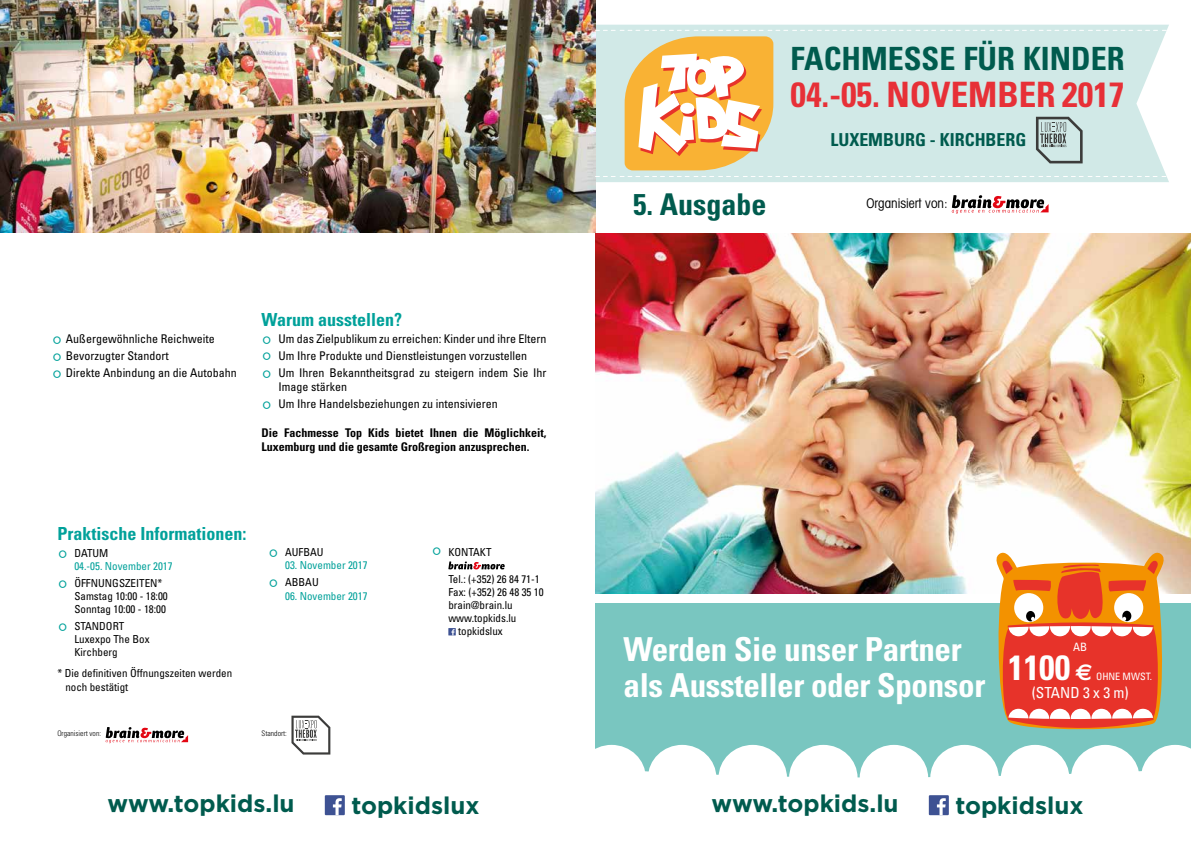
<style>
.page{position:relative;width:1191px;height:842px;background:#fff}
.page>*{position:absolute;margin:0;border:0;box-sizing:border-box;transform-origin:0 0}
.t1{font:700 condensed 35px "Univers";color:#e73037}
.t2{font:700 condensed 35px "Univers";color:#fff}
.t3{font:700 condensed 33px/36px "Univers";letter-spacing:-.01em;color:#fff}
.t4{font:700 condensed 32px "Univers";color:#005b4e}
.t5{font:30px "Trebuchet MS";color:#00a19a}
.t6{font:700 condensed 30px "Univers";color:#005b4e}
.t7{font:700 24px "Gotham";color:#005b4e}
.t8{font:700 condensed 18px "Univers";color:#00a19a}
.t9{font:700 condensed 17.9px "Univers";color:#005b4e}
.t10{font:condensed 15.2px "Univers";color:#fff}
.t11{font:condensed 13.2px "Avant Garde IT Cby BT";color:#000}
.t12{font:condensed 12px/14.4px "Univers";color:#000}
.t13{font:700 condensed 12px/14.4px "Univers";color:#000}
.t14{font:condensed 11.5px "Univers";color:#fff}
.t15{font:condensed 11px/13.2px "Univers";color:#000}
.t16{font:condensed 11px "Univers";color:#00a19a}
.t17{font:condensed 10.2px "Univers";color:#fff}
.t18{font:300 condensed 7.6px "Univers";color:#000}
.s1{font-family:"Euro Sans";font-stretch:normal;font-size:22.8px}
</style>
<div class="page">
<div style="left:595px;top:604px;width:596px;height:238px;background:#79c6c0"></div>
<div style="left:595px;top:815px;width:596px;height:27px;background:#fff"></div>
<img style="left:595px;top:232px;width:596px;height:361px">
<svg style="left:991px;top:549px;width:178px;height:181px"></svg>
<div style="left:595px;top:25px;width:574px;height:157px;background:#d1e9e7"></div>
<svg style="left:951px;top:195px;width:97px;height:19px"></svg>
<svg style="left:595px;top:745px;width:596px;height:70px;background:#eff7f7"></svg>
<svg style="left:106px;top:727px;width:82px;height:16px"></svg>
<svg style="left:448px;top:561px;width:57px;height:8px"></svg>
<svg style="left:448px;top:628px;width:8px;height:7px"></svg>
<svg style="left:451px;top:629px;width:3px;height:6px"></svg>
<div style="left:325px;top:795px;width:20px;height:20px;background:#3e5293"></div>
<svg style="left:333px;top:798px;width:9px;height:17px"></svg>
<img style="left:0;top:0;width:595px;height:232px">
<svg style="left:595px;top:176px;width:570px;height:1px"></svg>
<svg style="left:291px;top:716px;width:39px;height:38px"></svg>
<svg style="left:595px;top:30px;width:571px;height:140px;background:#d9dfce"></svg>
<h3 class="t5" style="left:52px;top:322px;width:12px">◦</h3>
<p class="t12" style="left:66px;top:331px;width:150px">Außergewöhnliche Reichweite</p>
<h3 class="t5" style="left:52px;top:338px;width:12px">◦</h3>
<p class="t12" style="left:66px;top:348px;width:104px">Bevorzugter Standort</p>
<h3 class="t5" style="left:52px;top:355px;width:12px">◦</h3>
<p class="t12" style="left:66px;top:365px;width:172px">Direkte Anbindung an die Autobahn</p>
<h3 class="t8" style="left:261px;top:309px;width:142px">Warum ausstellen?</h3>
<h3 class="t5" style="left:261px;top:322px;width:12px">◦</h3>
<p class="t12" style="left:278px;top:331px;width:269px">Um das Zielpublikum zu erreichen: Kinder und ihre Eltern</p>
<h3 class="t5" style="left:261px;top:338px;width:12px">◦</h3>
<p class="t12" style="left:278px;top:348px;width:250px">Um Ihre Produkte und Dienstleistungen vorzustellen</p>
<h3 class="t5" style="left:261px;top:355px;width:12px">◦</h3>
<p class="t12" style="left:278px;top:365px;width:269px">Um Ihren Bekanntheitsgrad zu steigern indem Sie Ihr<br>Image stärken</p>
<h3 class="t5" style="left:261px;top:387px;width:12px">◦</h3>
<p class="t12" style="left:278px;top:396px;width:221px">Um Ihre Handelsbeziehungen zu intensivieren</p>
<p class="t13" style="left:261px;top:425px;width:286px">Die Fachmesse Top Kids bietet Ihnen die Möglichkeit,<br>Luxemburg und die gesamte Großregion anzusprechen.</p>
<h3 class="t8" style="left:57px;top:522px;width:191px">Praktische Informationen:</h3>
<h3 class="t5" style="left:57px;top:535px;width:12px">◦</h3>
<p class="t15" style="left:74px;top:546px;width:36px">DATUM</p>
<p class="t16" style="left:74px;top:559px;width:100px">04.-05. November 2017</p>
<h3 class="t5" style="left:57px;top:565px;width:12px">◦</h3>
<p class="t15" style="left:74px;top:576px;width:95px">ÖFFNUNGSZEITEN*<br>Samstag 10:00 - 18:00<br>Sonntag 10:00 - 18:00</p>
<h3 class="t5" style="left:57px;top:608px;width:12px">◦</h3>
<p class="t15" style="left:74px;top:619px;width:77px">STANDORT<br>Luxexpo The Box<br>Kirchberg</p>
<p class="t15" style="left:65px;top:667px;width:168px;text-indent:-8px">* Die definitiven Öffnungszeiten werden noch bestätigt</p>
<h3 class="t5" style="left:268px;top:535px;width:12px">◦</h3>
<p class="t15" style="left:285px;top:545px;width:40px">AUFBAU</p>
<p class="t16" style="left:285px;top:559px;width:84px">03. November 2017</p>
<h3 class="t5" style="left:268px;top:565px;width:12px">◦</h3>
<p class="t15" style="left:285px;top:575px;width:35px">ABBAU</p>
<p class="t16" style="left:285px;top:589px;width:84px">06. November 2017</p>
<h3 class="t5" style="left:431px;top:533px;width:12px">◦</h3>
<p class="t15" style="left:448px;top:545px;width:45px">KONTAKT</p>
<p class="t15" style="left:448px;top:572px;width:93px">Tel.: (+352) 26 84 71-1</p>
<p class="t15" style="left:448px;top:585px;width:97px">Fax: (+352) 26 48 35 10</p>
<p class="t15" style="left:448px;top:598px;width:66px">brain@brain.lu</p>
<p class="t15" style="left:448px;top:611px;width:70px">www.topkids.lu</p>
<p class="t15" style="left:458px;top:625px;width:46px">topkidslux</p>
<p class="t18" style="left:57px;top:729px;width:45px">Organisiert von:</p>
<p class="t18" style="left:261px;top:729px;width:27px">Standort:</p>
<h3 class="t7" style="left:108px;top:788px;width:188px">www.topkids.lu</h3>
<h3 class="t7" style="left:351px;top:790px;width:129px">topkidslux</h3>
<h3 class="t4" style="left:790px;top:39px;width:335px">FACHMESSE FÜR KINDER</h3>
<h1 class="t1" style="left:790px;top:73px;width:335px">04.-05. NOVEMBER 2017</h1>
<h3 class="t9" style="left:830px;top:129px;width:197px">LUXEMBURG - KIRCHBERG</h3>
<h3 class="t6" style="left:633px;top:186px;width:135px">5. Ausgabe</h3>
<p class="t11" style="left:866px;top:195px;width:83px">Organisiert von:</p>
<h2 class="t3" style="left:623px;top:630px;width:363px">Werden Sie unser Partner als Aussteller oder Sponsor</h2>
<p class="t14" style="left:1073px;top:639px;width:16px">AB</p>
<h1 class="t2" style="left:1008px;top:646px;width:86px">1100 <span class="s1">E</span></h1>
<p class="t17" style="left:1096px;top:670px;width:58px">OHNE MWST.</p>
<p class="t10" style="left:1031px;top:683px;width:98px">(STAND 3 x 3 m)</p>
<h3 class="t7" style="left:711px;top:788px;width:188px">www.topkids.lu</h3>
<h3 class="t7" style="left:955px;top:790px;width:129px">topkidslux</h3>
</div>
